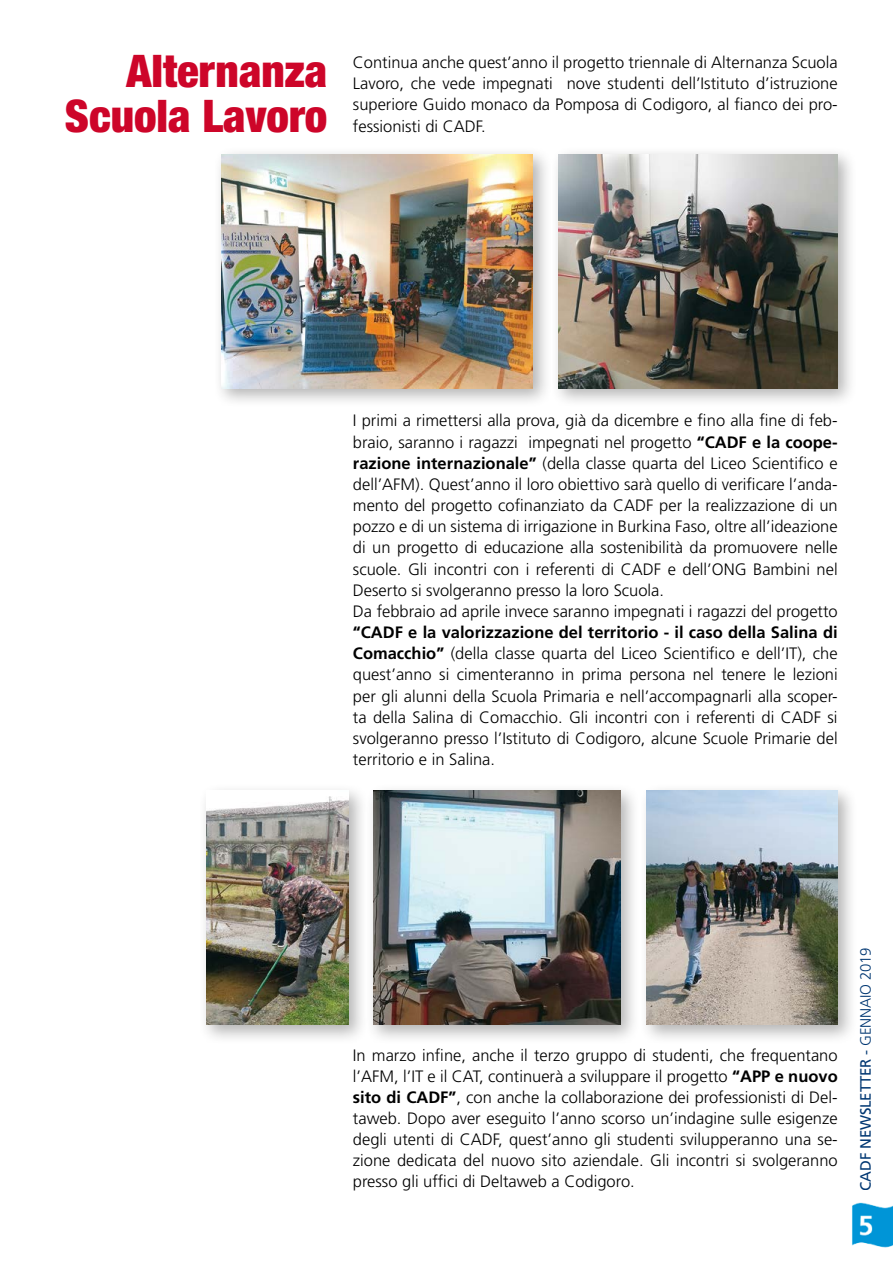
<style>
.page{position:relative;width:893px;height:1263px;background:#fff}
.page>*{position:absolute;margin:0;border:0;box-sizing:border-box;transform-origin:0 0}
.t1{font:900 condensed 45px/45px "Helvetica Neue";color:#cd0529;text-align:right}
.t2{font:300 16.5px/21.1px "Frutiger";color:#000;text-align:justify}
.t3{font:15px "Frutiger";letter-spacing:-.01em;color:#003772}
.s1{font-weight:700}
.s2{font-weight:300}
</style>
<div class="page">
<img style="left:852px;top:1202px;width:41px;height:46px">
<div style="left:213px;top:146px;width:340px;height:262px;background:#000;opacity:.3"></div>
<img style="left:221px;top:154px;width:312px;height:234px">
<div style="left:550px;top:146px;width:308px;height:262px;background:#000;opacity:.3"></div>
<img style="left:558px;top:154px;width:280px;height:234px">
<div style="left:198px;top:783px;width:171px;height:262px;background:#000;opacity:.3"></div>
<img style="left:206px;top:791px;width:143px;height:234px">
<div style="left:366px;top:783px;width:275px;height:262px;background:#000;opacity:.3"></div>
<img style="left:373px;top:791px;width:248px;height:234px">
<div style="left:639px;top:783px;width:219px;height:262px;background:#000;opacity:.3"></div>
<img style="left:647px;top:791px;width:191px;height:234px">
<h1 class="t1" style="left:65px;top:48px;width:264px">Alternanza<br>Scuola Lavoro</h1>
<p class="t2" style="left:353px;top:52px;width:486px">Continua anche quest’anno il progetto triennale di Alternanza Scuola Lavoro, che vede impegnati nove studenti dell’Istituto d’istruzione superiore Guido monaco da Pomposa di Codigoro, al fianco dei pro&shy;fessionisti di CADF.</p>
<p class="t2" style="left:353px;top:410px;width:486px;text-align:left">I primi a rimettersi alla prova, già da dicembre e fino alla fine di feb&shy;braio, saranno i ragazzi impegnati nel progetto <span class="s1">“CADF e la coope&shy;razione internazionale”</span> (della classe quarta del Liceo Scientifico e dell’AFM). Quest’anno il loro obiettivo sarà quello di verificare l’anda&shy;mento del progetto cofinanziato da CADF per la realizzazione di un pozzo e di un sistema di irrigazione in Burkina Faso, oltre all’ideazione di un progetto di educazione alla sostenibilità da promuovere nelle scuole. Gli incontri con i referenti di CADF e dell’ONG Bambini nel Deserto si svolgeranno presso la loro Scuola.<br>Da febbraio ad aprile invece saranno impegnati i ragazzi del progetto</p>
<p class="t2" style="left:353px;top:622px;width:486px"><span class="s1">“CADF e la valorizzazione del territorio - il caso della Salina di Comacchio”</span> (della classe quarta del Liceo Scientifico e dell’IT), che quest’anno si cimenteranno in prima persona nel tenere le lezioni per gli alunni della Scuola Primaria e nell’accompagnarli alla scoper&shy;ta della Salina di Comacchio. Gli incontri con i referenti di CADF si svolgeranno presso l’Istituto di Codigoro, alcune Scuole Primarie del territorio e in Salina.</p>
<p class="t2" style="left:353px;top:1044px;width:486px">In marzo infine, anche il terzo gruppo di studenti, che frequentano l’AFM, l’IT e il CAT, continuerà a sviluppare il progetto <span class="s1">“APP e nuovo sito di CADF”</span>, con anche la collaborazione dei professionisti di Del&shy;taweb. Dopo aver eseguito l’anno scorso un’indagine sulle esigenze degli utenti di CADF, quest’anno gli studenti svilupperanno una se&shy;zione dedicata del nuovo sito aziendale. Gli incontri si svolgeranno presso gli uffici di Deltaweb a Codigoro.</p>
<p class="t3" style="left:857px;top:1191px;width:245px;rotate:-90deg">CADF NEWSLETTER - <span class="s2">GENNAIO 2019</span></p>
</div>
